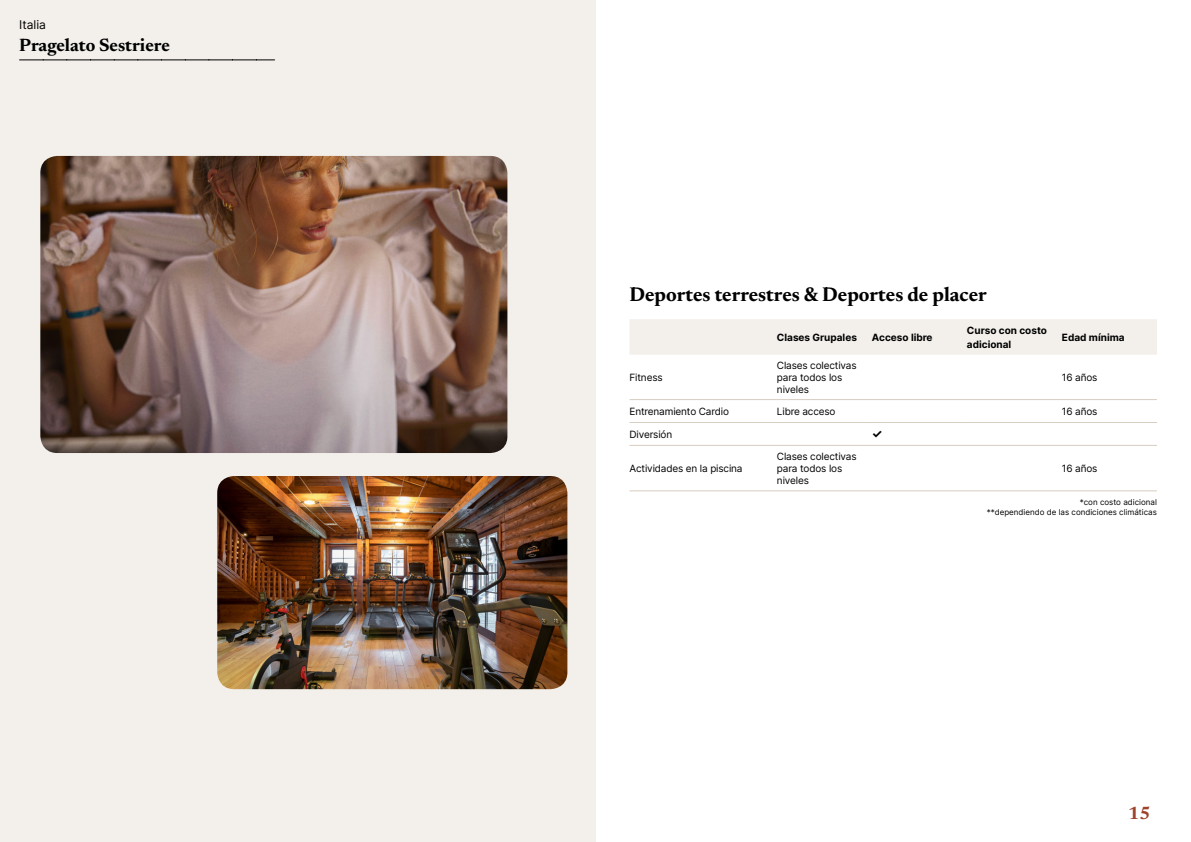
<style>
.page{position:relative;width:1191px;height:842px;background:#fff}
.page>*{position:absolute;margin:0;border:0;box-sizing:border-box;transform-origin:0 0}
.t1{font:700 20px "Newsreader 24 pt";color:#000}
.t2{font:700 18px "Newsreader 24 pt";color:#000}
.t3{font:700 18px "Newsreader 24 pt";color:#9d432c}
.t4{font:12px "Inter";color:#000}
.t5{font:700 12px "Inter";color:#000}
.t6{font:10px/12px "Inter";letter-spacing:-.015em;color:#000}
.t7{font:700 10px/14px "Inter";color:#000}
.t8{font:8px/9.6px "Inter";color:#000;text-align:right}
</style>
<div class="page">
<div style="left:0;top:0;width:595px;height:842px;background:#f3f0ec"></div>
<img style="left:40px;top:156px;width:467px;height:297px">
<img style="left:217px;top:476px;width:350px;height:213px">
<svg style="left:20px;top:60px;width:255px;height:1px"></svg>
<div style="left:630px;top:319px;width:527px;height:36px;background:#f3f0ec"></div>
<hr style="left:629px;top:399px;width:148px;height:1px;background:#d7cdc1">
<hr style="left:777px;top:399px;width:95px;height:1px;background:#d7cdc1">
<hr style="left:872px;top:399px;width:95px;height:1px;background:#d7cdc1">
<hr style="left:967px;top:399px;width:95px;height:1px;background:#d7cdc1">
<hr style="left:1062px;top:399px;width:95px;height:1px;background:#d7cdc1">
<hr style="left:629px;top:422px;width:148px;height:1px;background:#d7cdc1">
<hr style="left:777px;top:422px;width:95px;height:1px;background:#d7cdc1">
<hr style="left:872px;top:422px;width:95px;height:1px;background:#d7cdc1">
<hr style="left:967px;top:422px;width:95px;height:1px;background:#d7cdc1">
<hr style="left:1062px;top:422px;width:95px;height:1px;background:#d7cdc1">
<hr style="left:629px;top:445px;width:148px;height:1px;background:#d7cdc1">
<hr style="left:777px;top:445px;width:95px;height:1px;background:#d7cdc1">
<hr style="left:872px;top:445px;width:95px;height:1px;background:#d7cdc1">
<hr style="left:967px;top:445px;width:95px;height:1px;background:#d7cdc1">
<hr style="left:1062px;top:445px;width:95px;height:1px;background:#d7cdc1">
<hr style="left:629px;top:490px;width:148px;height:1px;background:#d7cdc1">
<hr style="left:777px;top:490px;width:95px;height:1px;background:#d7cdc1">
<hr style="left:872px;top:490px;width:95px;height:1px;background:#d7cdc1">
<hr style="left:967px;top:490px;width:95px;height:1px;background:#d7cdc1">
<hr style="left:1062px;top:490px;width:95px;height:1px;background:#d7cdc1">
<p class="t4" style="left:19px;top:15px;width:28px">Italia</p>
<h2 class="t2" style="left:19px;top:32px;width:152px">Pragelato Sestriere</h2>
<h1 class="t1" style="left:629px;top:280px;width:359px">Deportes terrestres &amp; Deportes de placer</h1>
<p class="t7" style="left:777px;top:330px;width:81px">Clases Grupales</p>
<p class="t7" style="left:872px;top:330px;width:62px">Acceso libre</p>
<p class="t7" style="left:967px;top:323px;width:82px">Curso con costo adicional</p>
<p class="t7" style="left:1062px;top:330px;width:64px">Edad mínima</p>
<p class="t6" style="left:629px;top:371px;width:35px">Fitness</p>
<p class="t6" style="left:777px;top:359px;width:81px">Clases colectivas para todos los niveles</p>
<p class="t6" style="left:1062px;top:371px;width:37px">16 años</p>
<p class="t6" style="left:629px;top:405px;width:101px">Entrenamiento Cardio</p>
<p class="t6" style="left:777px;top:405px;width:60px">Libre acceso</p>
<p class="t6" style="left:1062px;top:405px;width:37px">16 años</p>
<p class="t6" style="left:629px;top:428px;width:44px">Diversión</p>
<p class="t5" style="left:872px;top:425px;width:12px">✓</p>
<p class="t6" style="left:629px;top:462px;width:115px">Actividades en la piscina</p>
<p class="t6" style="left:777px;top:450px;width:81px">Clases colectivas para todos los niveles</p>
<p class="t6" style="left:1062px;top:462px;width:37px">16 años</p>
<p class="t8" style="left:986px;top:498px;width:172px">*con costo adicional<br>**dependiendo de las condiciones climáticas</p>
<h2 class="t3" style="left:1128px;top:800px;width:24px">15</h2>
</div>
